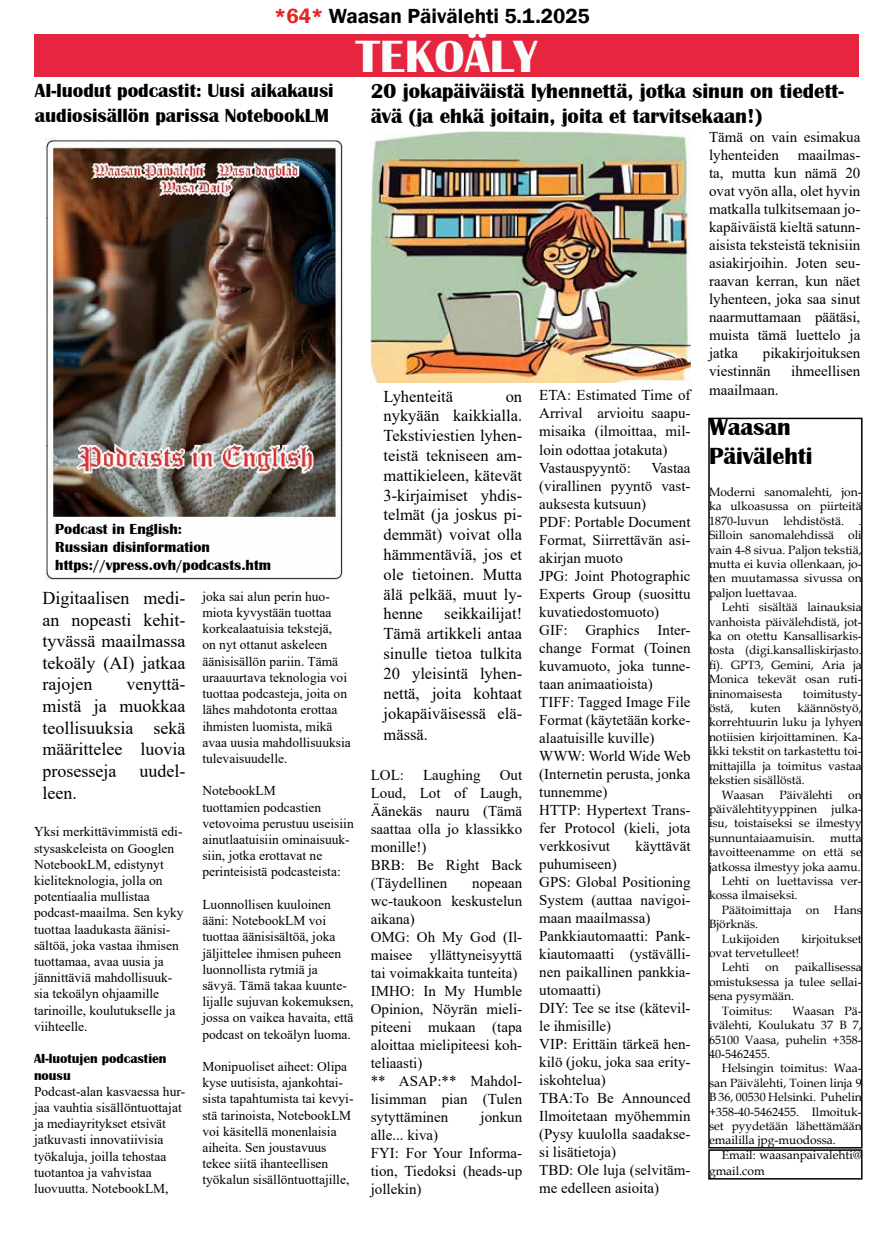
<style>
.page{position:relative;width:893px;height:1234px;background:#fff}
.page>*{position:absolute;margin:0;border:0;box-sizing:border-box;transform-origin:0 0}
.t1{font:700 46.5px "Britannic";color:#fbfdfc}
.t2{font:700 24px/28.8px "Britannic";color:#000}
.t3{font:700 21px/25.2px "Britannic";color:#000}
.t4{font:600 21px "Franklin Gothic";color:#000}
.t5{font:700 19.5px/25.2px "Britannic";color:#000}
.t6{font:18px/21.6px "Times New Roman";color:#000;text-align:justify}
.t7{font:16.5px/19.8px "Times New Roman";color:#000;text-align:justify}
.t8{font:15px/18px "Times New Roman";color:#000}
.t9{font:700 15px/18px "Britannic";color:#000}
.t10{font:13.5px/16.2px "Times New Roman";color:#000}
.t11{font:700 13.5px/16.2px "Britannic";color:#000}
.t12{font:12px/14.4px "Book Antiqua";color:#000;text-align:justify}
.s1{color:#e5231d}
</style>
<div class="page">
<div style="left:708px;top:417px;width:154px;height:731px;border:2px solid #000"></div>
<div style="left:708px;top:1148px;width:154px;height:31px;border:2px solid #000"></div>
<div style="left:34px;top:34px;width:825px;height:43px;background:#e6263e"></div>
<img style="left:371px;top:132px;width:320px;height:251px">
<img style="left:44px;top:138px;width:300px;height:442px">
<h3 class="t4" style="left:274px;top:3px;width:317px"><span class="s1">*64*</span> Waasan Päivälehti 5.1.2025</h3>
<h3 class="t5" style="left:35px;top:78px;width:300px">AI-luodut podcastit: Uusi aikakausi audiosisällön parissa NotebookLM</h3>
<h1 class="t1" style="left:356px;top:30px;width:183px">TEKOÄLY</h1>
<h3 class="t3" style="left:371px;top:78px;width:474px">20 jokapäiväistä lyhennettä, jotka sinun on tiedett&shy;ävä (ja ehkä joitain, joita et tarvitsekaan!)</h3>
<p class="t8" style="left:709px;top:128px;width:153px">Tämä on vain esimakua lyhenteiden</p>
<p class="t8" style="left:709px;top:146px;width:153px;text-align:justify;text-indent:89px">maailmas&shy;ta, mutta kun nämä 20 ovat vyön alla, olet hyvin matkalla tulkitsemaan jo&shy;kapäiväistä kieltä satunn&shy;aisista teksteistä teknisiin asiakirjoihin. Joten seu&shy;raavan kerran, kun näet lyhenteen, joka saa sinut naarmuttamaan päätäsi, muista tämä luettelo ja jatka</p>
<p class="t8" style="left:709px;top:344px;width:153px;text-indent:54px">pikakirjoituksen viestinnän</p>
<p class="t8" style="left:791px;top:362px;width:71px">ihmeellisen</p>
<p class="t9" style="left:55px;top:519px;width:217px">Podcast in English:<br>Russian disinformation https://vpress.ovh/podcasts.htm</p>
<p class="t6" style="left:43px;top:586px;width:144px">Digitaalisen medi&shy;an nopeasti kehit&shy;tyvässä maailmassa tekoäly (AI) jatkaa rajojen</p>
<p class="t10" style="left:202px;top:587px;width:150px">joka sai alun perin huo&shy;miota kyvystään tuottaa korkealaatuisia tekstejä,<br>on nyt ottanut askeleen äänisisällön pariin. Tämä uraauurtava teknologia voi tuottaa podcasteja, joita on lähes mahdotonta erottaa ihmisten luomista, mikä avaa uusia mahdollisuuksia tulevaisuudelle.</p>
<p class="t10" style="left:202px;top:782px;width:153px">NotebookLM<br>tuottamien podcastien vetovoima perustuu useisiin ainutlaatuisiin ominaisuuk&shy;siin, jotka erottavat ne perinteisistä podcasteista:</p>
<p class="t10" style="left:202px;top:895px;width:153px">Luonnollisen kuuloinen ääni: NotebookLM voi tuottaa äänisisältöä, joka jäljittelee ihmisen puheen luonnollista rytmiä ja sävyä. Tämä takaa kuunte&shy;lijalle sujuvan kokemuksen, jossa on vaikea havaita, että podcast on tekoälyn luoma.</p>
<p class="t10" style="left:202px;top:1057px;width:153px">Monipuoliset aiheet: Olipa kyse uutisista, ajankohtai&shy;sista tapahtumista tai kevyi&shy;stä tarinoista, NotebookLM voi käsitellä monenlaisia aiheita. Sen joustavuus tekee siitä ihanteellisen työkalun sisällöntuottajille,</p>
<p class="t6" style="left:43px;top:673px;width:144px;text-indent:84px">venyttä&shy;mistä ja muokkaa teollisuuksia sekä määrittelee luovia prosesseja</p>
<p class="t6" style="left:139px;top:759px;width:47px">uudel-</p>
<p class="t6" style="left:43px;top:781px;width:36px">leen.</p>
<p class="t10" style="left:34px;top:823px;width:151px">Yksi merkittävimmistä edi&shy;stysaskeleista on Googlen<br>NotebookLM, edistynyt kieliteknologia, jolla on potentiaalia mullistaa podcast-maailma. Sen kyky tuottaa laadukasta äänisi&shy;sältöä, joka vastaa ihmisen tuottamaa, avaa uusia ja jännittäviä mahdollisuuk&shy;sia tekoälyn ohjaamille tarinoille, koulutukselle ja viihteelle.</p>
<p class="t11" style="left:34px;top:1050px;width:134px">AI-luotujen podcastien nousu</p>
<p class="t10" style="left:34px;top:1082px;width:153px">Podcast-alan kasvaessa hur&shy;jaa vauhtia sisällöntuottajat ja mediayritykset etsivät jatkuvasti innovatiivisia työkaluja, joilla tehostaa tuotantoa ja vahvistaa luovuutta. NotebookLM,</p>
<p class="t7" style="left:384px;top:385px;width:71px">Lyhenteitä</p>
<p class="t7" style="left:384px;top:385px;width:140px;text-indent:122px">on nykyään kaikkialla.<br>Tekstiviestien lyhen&shy;teistä tekniseen am&shy;mattikieleen, kätevät 3-kirjaimiset yhdis&shy;telmät (ja joskus pi&shy;demmät) voivat olla hämmentäviä, jos et ole tietoinen. Mutta älä pelkää, muut ly&shy;henne</p>
<p class="t7" style="left:384px;top:603px;width:140px;text-indent:61px">seikkailijat!<br>Tämä artikkeli antaa sinulle tietoa tulkita 20 yleisintä lyhen&shy;nettä, joita kohtaat jokapäiväisessä elä-</p>
<p class="t7" style="left:384px;top:724px;width:46px">mässä.</p>
<p class="t8" style="left:371px;top:765px;width:35px">LOL:</p>
<p class="t8" style="left:423px;top:765px;width:59px">Laughing</p>
<p class="t8" style="left:371px;top:765px;width:153px;text-indent:129px">Out<br>Loud, Lot of Laugh,<br>Äänekäs nauru (Tämä saattaa olla jo klassikko monille!)<br>BRB: Be Right Back (Täydellinen</p>
<p class="t8" style="left:371px;top:873px;width:153px;text-indent:101px">nopeaan wc-taukoon keskustelun aikana)<br>OMG: Oh My God (Il&shy;maisee yllättyneisyyttä tai voimakkaita tunteita)<br>IMHO: In My Humble<br>Opinion, Nöyrän mieli&shy;piteeni mukaan (tapa aloittaa mielipiteesi koh&shy;teliaasti)<br>** ASAP:** Mahdol&shy;lisimman pian (Tulen sytyttäminen</p>
<p class="t8" style="left:480px;top:1107px;width:43px">jonkun</p>
<p class="t8" style="left:371px;top:1125px;width:153px">alle... kiva)<br>FYI: For Your Informa&shy;tion, Tiedoksi (heads-up jollekin)</p>
<p class="t8" style="left:539px;top:386px;width:153px">ETA: Estimated Time of<br>Arrival arvioitu saapu&shy;misaika (ilmoittaa, mil&shy;loin odottaa jotakuta)<br>Vastauspyyntö:</p>
<p class="t8" style="left:539px;top:458px;width:153px;text-indent:112px">Vastaa (virallinen pyyntö vast&shy;auksesta kutsuun)<br>PDF: Portable Document<br>Format, Siirrettävän asi&shy;akirjan muoto<br>JPG: Joint Photographic<br>Experts Group (suosittu kuvatiedostomuoto)<br>GIF: Graphics Inter&shy;change Format (Toinen kuvamuoto, joka tunne&shy;taan animaatioista)<br>TIFF: Tagged Image File<br>Format (käytetään korke&shy;alaatuisille kuville)<br>WWW: World Wide Web (Internetin perusta, jonka tunnemme)<br>HTTP: Hypertext Trans&shy;fer Protocol (kieli, jota verkkosivut</p>
<p class="t8" style="left:636px;top:836px;width:56px">käyttävät</p>
<p class="t8" style="left:539px;top:854px;width:153px">puhumiseen)<br>GPS: Global Positioning<br>System (auttaa navigoi&shy;maan maailmassa)<br>Pankkiautomaatti: Pank&shy;kiautomaatti (ystävälli&shy;nen paikallinen pankkia&shy;utomaatti)<br>DIY: Tee se itse (kätevil&shy;le ihmisille)<br>VIP: Erittäin tärkeä hen&shy;kilö (joku, joka saa erity&shy;iskohtelua)<br>TBA:To Be Announced<br>Ilmoitetaan myöhemmin (Pysy kuulolla saadakse&shy;si lisätietoja)<br>TBD: Ole luja (selvitäm&shy;me edelleen asioita)</p>
<p class="t8" style="left:709px;top:380px;width:71px">maailmaan.</p>
<h2 class="t2" style="left:709px;top:412px;width:105px">Waasan<br>Päivälehti</h2>
<p class="t12" style="left:709px;top:484px;width:154px">Moderni sanomalehti, jon&shy;ka ulkoasussa on piirteitä 1870-luvun lehdistöstä. .<br>Silloin sanomalehdissä oli vain 4-8 sivua. Paljon tekstiä, mutta ei kuvia ollenkaan, jo&shy;ten muutamassa sivussa on paljon luettavaa.</p>
<p class="t12" style="left:709px;top:599px;width:154px;text-indent:13px">Lehti sisältää lainauksia vanhoista päivälehdistä, jot&shy;ka on otettu Kansallisarkis&shy;tosta (digi.kansalliskirjasto. fi). GPT3, Gemini, Aria ja Monica tekevät osan ruti&shy;ininomaisesta</p>
<p class="t12" style="left:803px;top:686px;width:60px">toimitusty-</p>
<p class="t12" style="left:709px;top:700px;width:26px">östä,</p>
<p class="t12" style="left:750px;top:700px;width:32px">kuten</p>
<p class="t12" style="left:797px;top:700px;width:66px">käännöstyö,</p>
<p class="t12" style="left:709px;top:714px;width:154px">korrehtuurin luku ja lyhyen</p>
<p class="t12" style="left:709px;top:729px;width:154px">notiisien kirjoittaminen. Ka-</p>
<p class="t12" style="left:709px;top:743px;width:154px">ikki tekstit on tarkastettu toi-</p>
<p class="t12" style="left:709px;top:758px;width:154px">mittajilla ja toimitus vastaa</p>
<p class="t12" style="left:709px;top:772px;width:97px">tekstien sisällöstä.</p>
<p class="t12" style="left:722px;top:786px;width:44px">Waasan</p>
<p class="t12" style="left:779px;top:786px;width:55px">Päivälehti</p>
<p class="t12" style="left:709px;top:786px;width:154px;text-indent:139px">on päivälehtityyppinen julka&shy;isu, toistaiseksi se ilmestyy sunnuntaiaamuisin.</p>
<p class="t12" style="left:830px;top:830px;width:33px">mutta</p>
<p class="t12" style="left:709px;top:844px;width:154px">tavoitteenamme on että se</p>
<p class="t12" style="left:709px;top:858px;width:153px">jatkossa ilmestyy joka aamu.</p>
<p class="t12" style="left:722px;top:873px;width:142px">Lehti on luettavissa ver-</p>
<p class="t12" style="left:709px;top:887px;width:90px">kossa ilmaiseksi.</p>
<p class="t12" style="left:722px;top:902px;width:142px">Päätoimittaja on Hans</p>
<p class="t12" style="left:709px;top:916px;width:51px">Björknäs.</p>
<p class="t12" style="left:722px;top:930px;width:59px">Lukijoiden</p>
<p class="t12" style="left:801px;top:930px;width:62px">kirjoitukset</p>
<p class="t12" style="left:722px;top:945px;width:79px;text-indent:-13px">ovat tervetulleet!<br>Lehti</p>
<p class="t12" style="left:765px;top:959px;width:15px">on</p>
<p class="t12" style="left:795px;top:959px;width:68px">paikallisessa</p>
<p class="t12" style="left:709px;top:974px;width:154px">omistuksessa ja tulee sellai-</p>
<p class="t12" style="left:709px;top:988px;width:87px">sena pysymään.</p>
<p class="t12" style="left:722px;top:1002px;width:52px">Toimitus:</p>
<p class="t12" style="left:709px;top:1002px;width:154px;text-indent:83px">Waasan Pä&shy;ivälehti, Koulukatu 37 B 7, 65100 Vaasa, puhelin +358- 40-5462455.</p>
<p class="t12" style="left:709px;top:1060px;width:154px;text-indent:13px">Helsingin toimitus: Waa&shy;san Päivälehti, Toinen linja 9<br>B 36, 00530 Helsinki. Puhelin +358-40-5462455. Ilmoituk&shy;set pyydetään lähettämään emaililla jpg-muodossa.</p>
<p class="t12" style="left:709px;top:1146px;width:154px;line-height:16.2px;text-indent:13px">Email: waasanpaivalehti@ gmail.com</p>
</div>
